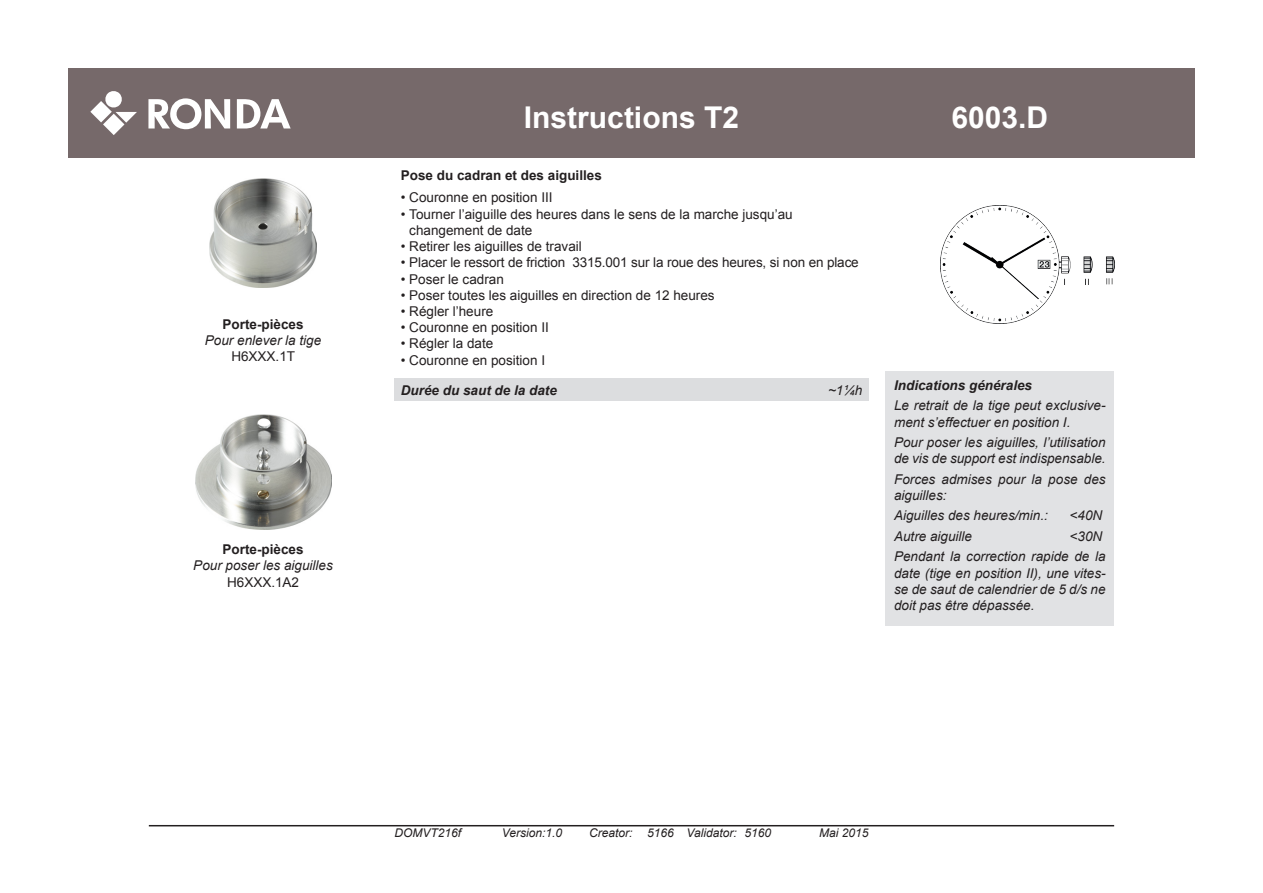
<style>
.page{position:relative;width:1263px;height:893px;background:#fff}
.page>*{position:absolute;margin:0;border:0;box-sizing:border-box;transform-origin:0 0}
.t1{font:700 30px "Arial";color:#fff}
.t2{font:italic 13.5px/16.2px "Arial";color:#231f20}
.t3{font:13.5px/16.2px "Arial";color:#231f20}
.t4{font:700 13.5px "Arial";color:#231f20}
.t5{font:italic 700 13.5px "Arial";color:#231f20}
.t6{font:italic 12px "Arial";color:#231f20}
.s1{font-weight:700;font-style:normal}
.s2{font-style:normal}
.s3{font-weight:700}
.s4{font-style:inherit}
</style>
<div class="page">
<div style="left:68px;top:68px;width:1127px;height:89px;background:#76696a"></div>
<svg style="left:90px;top:91px;width:47px;height:44px"></svg>
<svg style="left:148px;top:98px;width:82px;height:31px"></svg>
<svg style="left:237px;top:99px;width:54px;height:29px"></svg>
<hr style="left:149px;top:825px;width:965px;height:1px;background:#231f20">
<img style="left:941px;top:205px;width:173px;height:119px">
<img style="left:195px;top:414px;width:136px;height:116px">
<img style="left:209px;top:179px;width:108px;height:108px">
<div style="left:394px;top:378px;width:474px;height:23px;background:#dcdddf"></div>
<div style="left:885px;top:372px;width:229px;height:254px;background:#e1e2e4"></div>
<p class="t2" style="left:205px;top:316px;width:118px;text-align:center"><span class="s1">Porte-pièces<br></span>Pour enlever la tige<br><span class="s2">H6XXX.1T</span></p>
<p class="t2" style="left:193px;top:542px;width:141px;text-align:center"><span class="s1">Porte-pièces<br></span>Pour poser les aiguilles<br><span class="s2">H6XXX.1A2</span></p>
<h1 class="t1" style="left:524px;top:98px;width:217px">Instructions T2</h1>
<p class="t1" style="left:951px;top:98px;width:98px">6003.D</p>
<p class="t4" style="left:401px;top:166px;width:203px">Pose du cadran et des aiguilles</p>
<p class="t3" style="left:401px;top:190px;width:153px">• Couronne en position III</p>
<p class="t3" style="left:409px;top:206px;width:385px;text-indent:-9px">• Tourner l’aiguille des heures dans le sens de la marche jusqu’au changement de date</p>
<p class="t3" style="left:401px;top:238px;width:183px">• Retirer les aiguilles de travail</p>
<p class="t3" style="left:401px;top:255px;width:459px">• Placer le ressort de friction 3315.001 sur la roue des heures, si non en place</p>
<p class="t3" style="left:401px;top:271px;width:105px">• Poser le cadran</p>
<p class="t3" style="left:401px;top:287px;width:315px">• Poser toutes les aiguilles en direction de 12 heures</p>
<p class="t3" style="left:401px;top:303px;width:94px">• Régler l’heure</p>
<p class="t3" style="left:401px;top:319px;width:150px">• Couronne en position II</p>
<p class="t3" style="left:401px;top:336px;width:94px">• Régler la date</p>
<p class="t3" style="left:401px;top:352px;width:146px">• Couronne en position I</p>
<p class="t5" style="left:401px;top:381px;width:158px">Durée du saut de la date</p>
<p class="t2" style="left:828px;top:382px;width:36px">~1¼h</p>
<p class="t2" style="left:894px;top:375px;width:213px;line-height:20.4px"><span class="s3">Indications générales<br></span>Le retrait de la tige peut exclusive-</p>
<p class="t2" style="left:894px;top:412px;width:213px;line-height:20.4px">ment s’effectuer en position I.<br>Pour poser les aiguilles, l’utilisation</p>
<p class="t2" style="left:894px;top:449px;width:213px;line-height:20.4px">de vis de support est indispensable.<br>Forces admises pour la pose des</p>
<p class="t2" style="left:894px;top:485px;width:155px;line-height:20.4px">aiguilles:<br>Aiguilles des heures/min.:</p>
<p class="t2" style="left:1069px;top:508px;width:34px">&lt;40N</p>
<p class="t2" style="left:894px;top:526px;width:213px;line-height:20.4px;text-align:right">&lt;30N<br>Pendant la correction rapide de la</p>
<p class="t2" style="left:894px;top:565px;width:213px;text-align:justify">date (tige en position II), une vites&shy;se de saut de calendrier de 5 d/s ne doit pas être dépassée.</p>
<p class="t2" style="left:894px;top:528px;width:80px">Autre aiguille</p>
<p class="t2" style="left:926px;top:528px;width:61px">s aiguilles</p>
<p class="t6" style="left:394px;top:825px;width:68px">DOMVT<span class="s4">216f</span></p>
<p class="t6" style="left:502px;top:825px;width:45px">Version:</p>
<p class="t6" style="left:589px;top:825px;width:183px">Creator: 5166 Validator: 5160</p>
<p class="t6" style="left:819px;top:825px;width:51px">Mai 2015</p>
</div>
